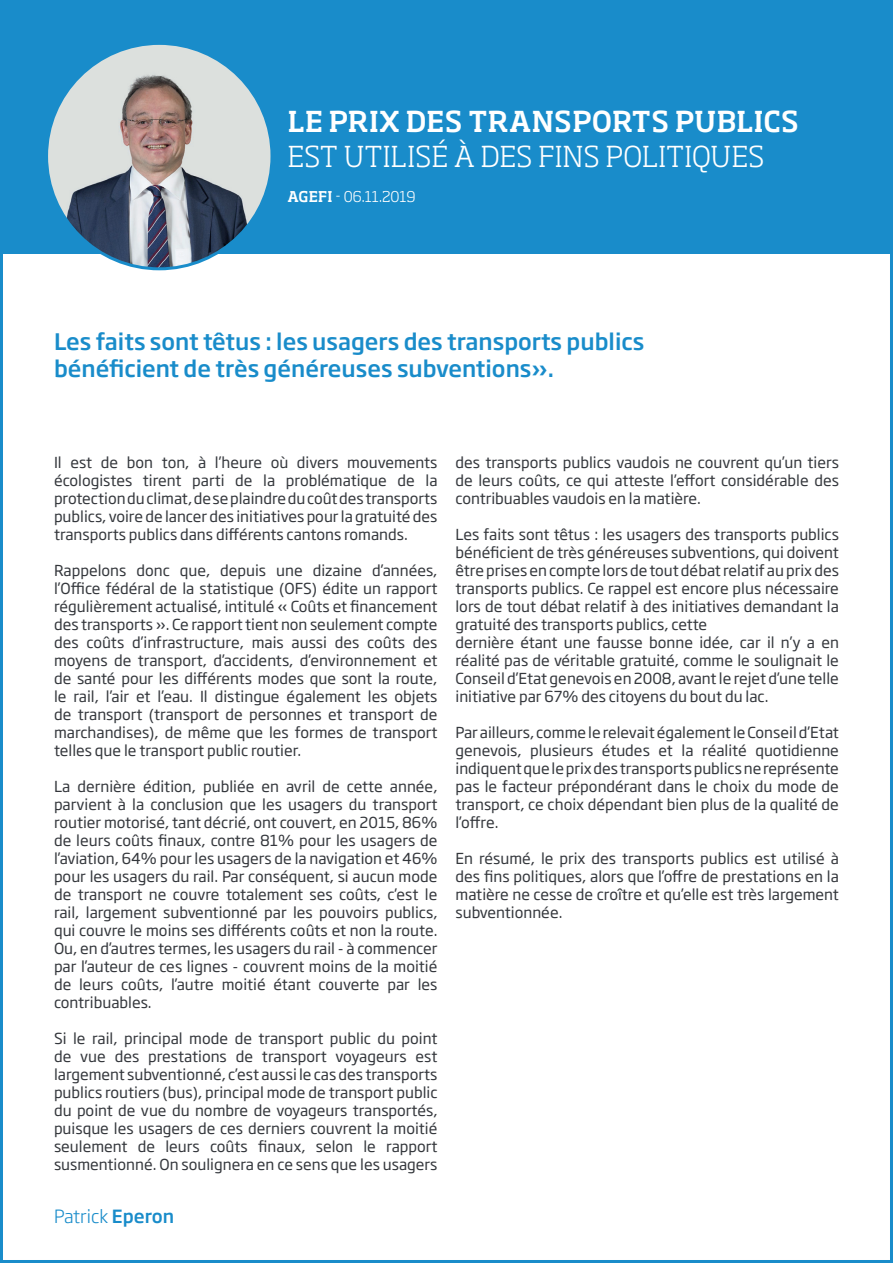
<style>
.page{position:relative;width:893px;height:1263px;background:#fff}
.page>*{position:absolute;margin:0;border:0;box-sizing:border-box;transform-origin:0 0}
.t1{font:300 28.5px "Soho Std";letter-spacing:.015em;color:#fff}
.t2{font:500 28.5px "Soho Std";letter-spacing:.015em;color:#fff}
.t3{font:500 22.5px/27px "Soho Gothic Pro";color:#198cca}
.t4{font:300 18px "Soho Gothic Pro";color:#198cca}
.t5{font:15px/18px "Soho Gothic Pro";color:#34373c;text-align:justify}
.t6{font:300 14.7px "Soho Std";color:#fff}
.s1{font-weight:500}
</style>
<div class="page">
<div style="left:0;top:0;width:893px;height:253px;background:#198cca"></div>
<img style="left:47px;top:43px;width:225px;height:226px;border-radius:113px">
<h1 class="t2" style="left:288px;top:104px;width:513px">LE PRIX DES TRANSPORTS PUBLICS</h1>
<h1 class="t1" style="left:288px;top:138px;width:478px">EST UTILISÉ À DES FINS POLITIQUES</h1>
<p class="t6" style="left:288px;top:187px;width:130px"><span class="s1">AGEFI</span> - 06.11.2019</p>
<h2 class="t3" style="left:54px;top:327px;width:592px">Les faits sont têtus : les usagers des transports publics bénéficient de très généreuses subventions».</h2>
<p class="t5" style="left:54px;top:452px;width:385px">Il est de bon ton, à l’heure où divers mouvements écologistes tirent parti de la problématique de la protection du climat, de se plaindre du coût des transports publics, voire de lancer des initiatives pour la gratuité des transports publics dans différents cantons romands.</p>
<p class="t5" style="left:54px;top:560px;width:385px">Rappelons donc que, depuis une dizaine d’années, l’Office fédéral de la statistique (OFS) édite un rapport régulièrement actualisé, intitulé « Coûts et financement des transports ». Ce rapport tient non seulement compte des coûts d’infrastructure, mais aussi des coûts des moyens de transport, d’accidents, d’environnement et de santé pour les différents modes que sont la route, le rail, l’air et l’eau. Il distingue également les objets de transport (transport de personnes et transport de marchandises), de même que les formes de transport telles que le transport public routier.</p>
<p class="t5" style="left:54px;top:776px;width:385px">La dernière édition, publiée en avril de cette année, parvient à la conclusion que les usagers du transport routier motorisé, tant décrié, ont couvert, en 2015, 86% de leurs coûts finaux, contre 81% pour les usagers de l’aviation, 64% pour les usagers de la navigation et 46% pour les usagers du rail. Par conséquent, si aucun mode de transport ne couvre totalement ses coûts, c’est le rail, largement subventionné par les pouvoirs publics, qui couvre le moins ses différents coûts et non la route.<br>Ou, en d’autres termes, les usagers du rail - à commencer par l’auteur de ces lignes - couvrent moins de la moitié de leurs coûts, l’autre moitié étant couverte par les contribuables.</p>
<p class="t5" style="left:54px;top:1028px;width:385px">Si le rail, principal mode de transport public du point de vue des prestations de transport voyageurs est largement subventionné, c’est aussi le cas des transports publics routiers (bus), principal mode de transport public du point de vue du nombre de voyageurs transportés, puisque les usagers de ces derniers couvrent la moitié seulement de leurs coûts finaux, selon le rapport susmentionné. On soulignera en ce sens que les usagers</p>
<p class="t4" style="left:54px;top:1202px;width:122px">Patrick <span class="s1">Eperon</span></p>
<p class="t5" style="left:455px;top:452px;width:385px">des transports publics vaudois ne couvrent qu’un tiers de leurs coûts, ce qui atteste l’effort considérable des contribuables vaudois en la matière.</p>
<p class="t5" style="left:455px;top:524px;width:385px;text-align:left">Les faits sont têtus : les usagers des transports publics bénéficient de très généreuses subventions, qui doivent être prises en compte lors de tout débat relatif au prix des transports publics. Ce rappel est encore plus nécessaire lors de tout débat relatif à des initiatives demandant la gratuité des transports publics, cette<br>dernière étant une fausse bonne idée, car il n’y a en réalité pas de véritable gratuité, comme le soulignait le Conseil d’Etat genevois en 2008, avant le rejet d’une telle initiative par 67% des citoyens du bout du lac.</p>
<p class="t5" style="left:455px;top:722px;width:385px">Par ailleurs, comme le relevait également le Conseil d’Etat genevois, plusieurs études et la réalité quotidienne indiquent que le prix des transports publics ne représente pas le facteur prépondérant dans le choix du mode de transport, ce choix dépendant bien plus de la qualité de l’offre.</p>
<p class="t5" style="left:455px;top:848px;width:385px">En résumé, le prix des transports publics est utilisé à des fins politiques, alors que l’offre de prestations en la matière ne cesse de croître et qu’elle est très largement subventionnée.</p>
</div>
